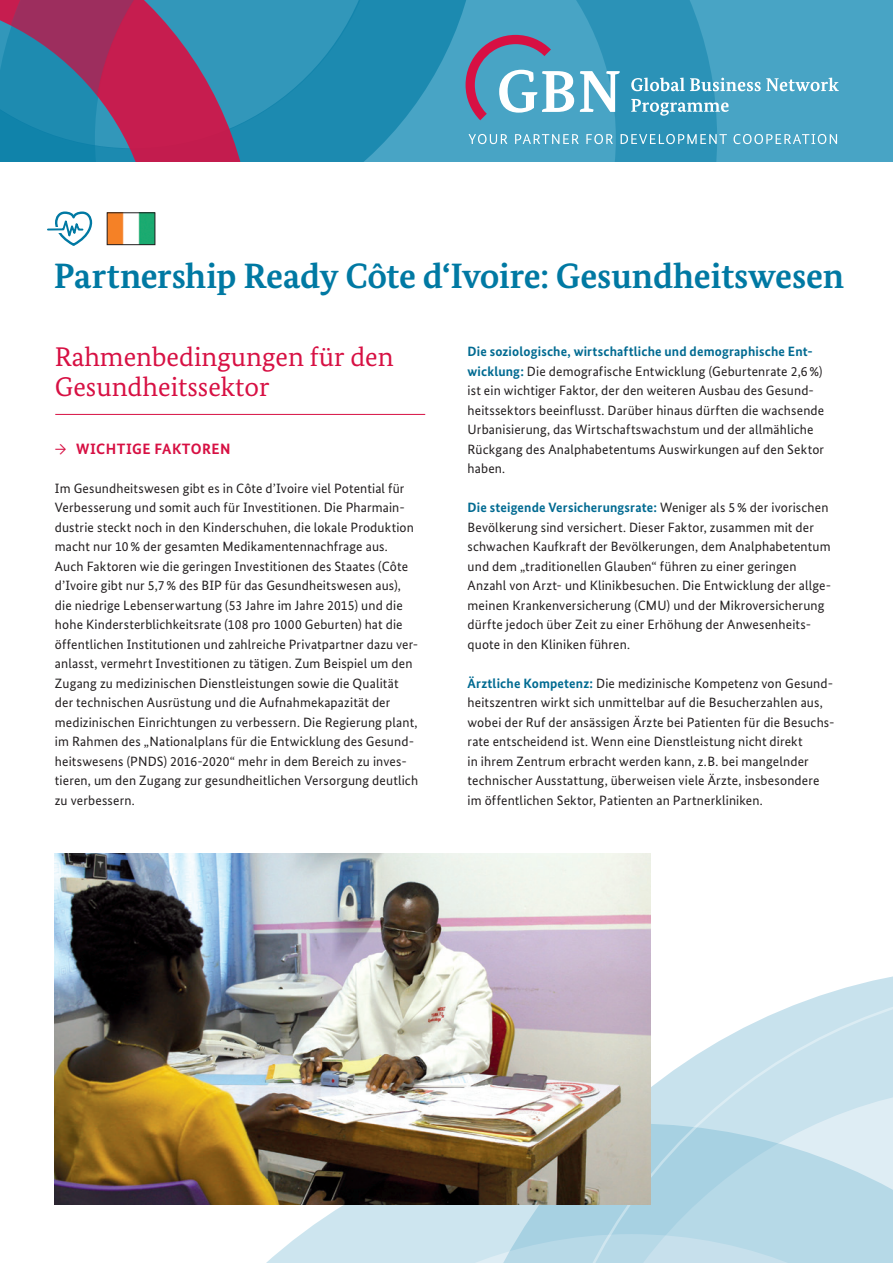
<style>
.page{position:relative;width:893px;height:1263px;background:#fff}
.page>*{position:absolute;margin:0;border:0;box-sizing:border-box;transform-origin:0 0}
.t1{font:700 35.25px "Bundes Serif";letter-spacing:-.005em;color:#0079a3}
.t2{font:27px/30px "Bundes Serif";color:#d71043}
.t3{font:700 15px "Bundes Sans";letter-spacing:.03em;color:#d71043}
.t4{font:13.5px/19.5px "Bundes Sans";letter-spacing:.01em;color:#231f20}
.s1{font-weight:400}
.s2{font-weight:700;color:#006a91}
</style>
<div class="page">
<img style="left:109px;top:215px;width:44px;height:28px">
<div style="left:107px;top:213px;width:48px;height:32px;border:1px solid #231f20"></div>
<svg style="left:266px;top:1205px;width:268px;height:58px;background:#d2e7f0"></svg>
<svg style="left:534px;top:981px;width:359px;height:282px;background:#c6e0eb"></svg>
<div style="left:0;top:0;width:893px;height:162px;background:#48a4c5"></div>
<svg style="left:254px;top:0;width:463px;height:162px"></svg>
<svg style="left:0;top:0;width:254px;height:162px;background:#6f5883"></svg>
<svg style="left:631px;top:99px;width:98px;height:17px;background:#69b2cc"></svg>
<svg style="left:631px;top:78px;width:208px;height:13px"></svg>
<svg style="left:466px;top:35px;width:108px;height:85px"></svg>
<svg style="left:580px;top:71px;width:40px;height:41px"></svg>
<svg style="left:468px;top:134px;width:369px;height:10px"></svg>
<hr style="left:55px;top:414px;width:370px;height:1px;background:#d71043">
<svg style="left:47px;top:211px;width:46px;height:35px"></svg>
<img style="left:55px;top:854px;width:595px;height:351px">
<h1 class="t1" style="left:54px;top:255px;width:792px">Partnership Ready Côte d‘Ivoire: Gesundheitswesen</h1>
<h2 class="t2" style="left:55px;top:341px;width:340px">Rahmenbedingungen für den<br>Gesundheitssektor</h2>
<p class="t3" style="left:55px;top:439px;width:177px"><span class="s1">→</span> WICHTIGE FAKTOREN</p>
<p class="t4" style="left:55px;top:478px;width:365px">Im Gesundheitswesen gibt es in Côte d’Ivoire viel Potential für Verbesserung und somit auch für Investitionen. Die Pharmain&shy;dustrie steckt noch in den Kinderschuhen, die lokale Produktion macht nur 10% der gesamten Medikamentennachfrage aus.<br>Auch Faktoren wie die geringen Investitionen des Staates (Côte d’Ivoire gibt nur 5,7% des BIP für das Gesundheitswesen aus), die niedrige Lebenserwartung (53 Jahre im Jahre 2015) und die hohe Kindersterblichkeitsrate (108 pro 1000 Geburten) hat die öffentlichen Institutionen und zahlreiche Privatpartner dazu ver&shy;anlasst, vermehrt Investitionen zu tätigen. Zum Beispiel um den Zugang zu medizinischen Dienstleistungen sowie die Qualität der technischen Ausrüstung und die Aufnahmekapazität der medizinischen Einrichtungen zu verbessern. Die Regierung plant, im Rahmen des „Nationalplans für die Entwicklung des Gesund&shy;heitswesens (PNDS) 2016-2020“ mehr in dem Bereich zu inves&shy;tieren, um den Zugang zur gesundheitlichen Versorgung deutlich zu verbessern.</p>
<p class="t4" style="left:468px;top:342px;width:358px"><span class="s2">Die soziologische, wirtschaftliche und demographische Ent&shy;wicklung:</span> Die demografische Entwicklung (Geburtenrate 2,6%) ist ein wichtiger Faktor, der den weiteren Ausbau des Gesund&shy;heitssektors beeinflusst. Darüber hinaus dürften die wachsende Urbanisierung, das Wirtschaftswachstum und der allmähliche Rückgang des Analphabetentums Auswirkungen auf den Sektor haben.</p>
<p class="t4" style="left:468px;top:498px;width:365px"><span class="s2">Die steigende Versicherungsrate:</span> Weniger als 5% der ivorischen Bevölkerung sind versichert. Dieser Faktor, zusammen mit der schwachen Kaufkraft der Bevölkerungen, dem Analphabetentum und dem „traditionellen Glauben“ führen zu einer geringen Anzahl von Arzt- und Klinikbesuchen. Die Entwicklung der allge&shy;meinen Krankenversicherung (CMU) und der Mikroversicherung dürfte jedoch über Zeit zu einer Erhöhung der Anwesenheits&shy;quote in den Kliniken führen.</p>
<p class="t4" style="left:468px;top:673px;width:368px"><span class="s2">Ärztliche Kompetenz:</span> Die medizinische Kompetenz von Gesund&shy;heitszentren wirkt sich unmittelbar auf die Besucherzahlen aus, wobei der Ruf der ansässigen Ärzte bei Patienten für die Besuchs&shy;rate entscheidend ist. Wenn eine Dienstleistung nicht direkt<br>in ihrem Zentrum erbracht werden kann, z.B. bei mangelnder technischer Ausstattung, überweisen viele Ärzte, insbesondere im öffentlichen Sektor, Patienten an Partnerkliniken.</p>
</div>
